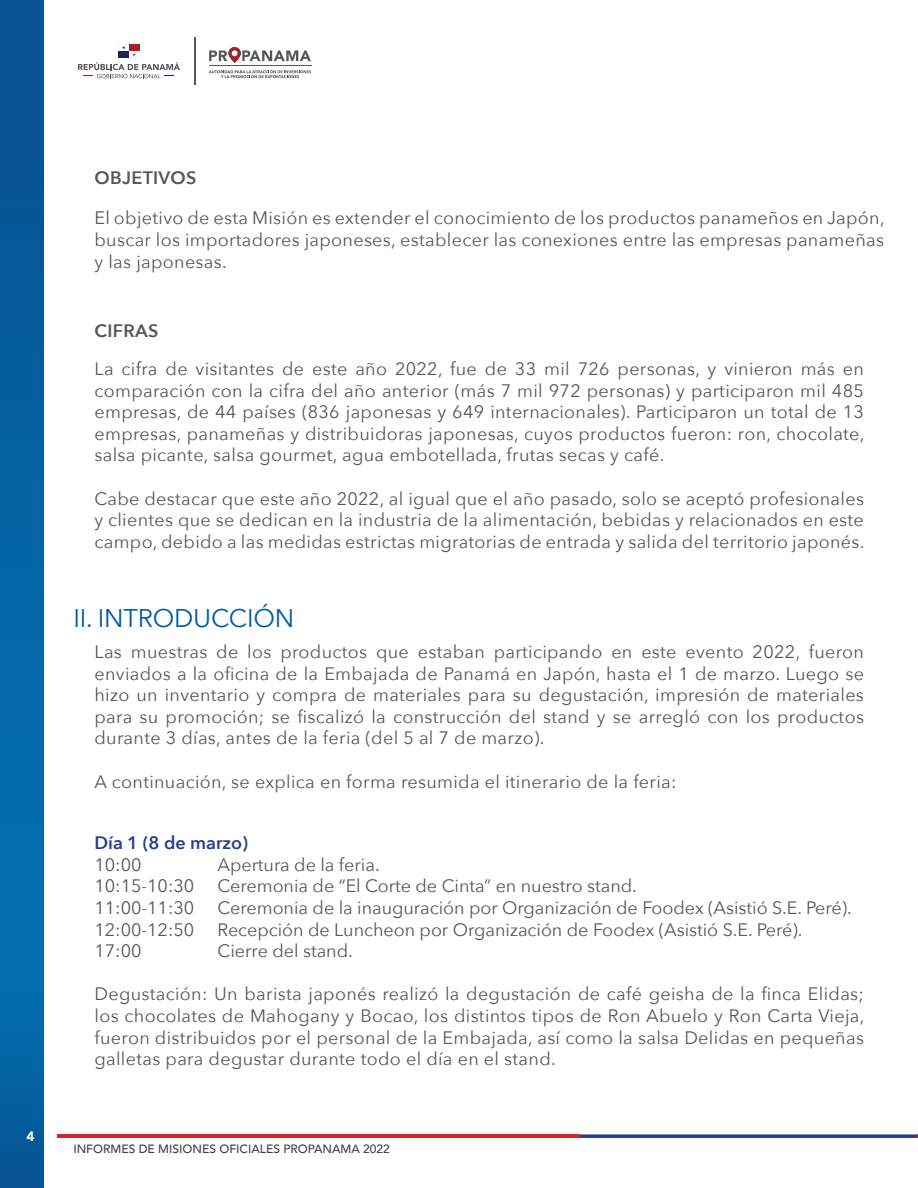
<style>
.page{position:relative;width:918px;height:1188px;background:#fff}
.page>*{position:absolute;margin:0;border:0;box-sizing:border-box;transform-origin:0 0}
.t1{font:25.5px "Avenir Next";letter-spacing:-.01em;color:#0059aa}
.t2{font:18px/21.6px "Avenir Next";letter-spacing:.02em;color:#555759;text-align:justify}
.t3{font:18px "Avenir Next";color:#555759}
.t4{font:600 18px "Avenir Next";letter-spacing:.02em;color:#555759}
.t5{font:600 18px "Avenir Next";color:#25408f}
.t6{font:900 13.5px "Avenir";color:#fff}
.t7{font:500 12px "Avenir";color:#414042}
</style>
<div class="page">
<svg style="left:0;top:0;width:43px;height:1188px;background:#0461a2"></svg>
<svg style="left:209px;top:70px;width:102px;height:8px"></svg>
<svg style="left:209px;top:47px;width:102px;height:16px"></svg>
<hr style="left:209px;top:65px;width:102px;height:1px;background:#555759">
<svg style="left:78px;top:44px;width:102px;height:34px"></svg>
<hr style="left:194px;top:38px;width:1px;height:47px;background:#555759">
<hr style="left:57px;top:1134px;width:522px;height:4px;background:#d62726">
<svg style="left:579px;top:1134px;width:339px;height:4px"></svg>
<p class="t6" style="left:26px;top:1125px;width:9px">4</p>
<p class="t4" style="left:94px;top:163px;width:103px">OBJETIVOS</p>
<p class="t2" style="left:94px;top:207px;width:792px">El objetivo de esta Misión es extender el conocimiento de los productos panameños en Japón, buscar los importadores japoneses, establecer las conexiones entre las empresas panameñas y las japonesas.</p>
<p class="t4" style="left:94px;top:315px;width:65px">CIFRAS</p>
<p class="t2" style="left:94px;top:357px;width:772px">La cifra de visitantes de este año 2022, fue de 33 mil 726 personas, y vinieron más en comparación con la cifra del año anterior (más 7 mil 972 personas) y participaron mil 485 empresas, de 44 países (836 japonesas y 649 internacionales). Participaron un total de 13 empresas, panameñas y distribuidoras japonesas, cuyos productos fueron: ron, chocolate, salsa picante, salsa gourmet, agua embotellada, frutas secas y café.</p>
<p class="t2" style="left:94px;top:487px;width:772px">Cabe destacar que este año 2022, al igual que el año pasado, solo se aceptó profesionales y clientes que se dedican en la industria de la alimentación, bebidas y relacionados en este campo, debido a las medidas estrictas migratorias de entrada y salida del territorio japonés.</p>
<h1 class="t1" style="left:73px;top:597px;width:222px">II. INTRODUCCIÓN</h1>
<p class="t2" style="left:94px;top:640px;width:771px">Las muestras de los productos que estaban participando en este evento 2022, fueron enviados a la oficina de la Embajada de Panamá en Japón, hasta el 1 de marzo. Luego se hizo un inventario y compra de materiales para su degustación, impresión de materiales para su promoción; se fiscalizó la construcción del stand y se arregló con los productos durante 3 días, antes de la feria (del 5 al 7 de marzo).</p>
<p class="t2" style="left:94px;top:770px;width:584px">A continuación, se explica en forma resumida el itinerario de la feria:</p>
<p class="t5" style="left:94px;top:827px;width:155px">Día 1 (8 de marzo)</p>
<p class="t2" style="left:94px;top:853px;width:49px">10:00</p>
<p class="t3" style="left:217px;top:849px;width:164px">Apertura de la feria.</p>
<p class="t2" style="left:94px;top:875px;width:101px">10:15-10:30</p>
<p class="t3" style="left:217px;top:871px;width:421px">Ceremonia de “El Corte de Cinta” en nuestro stand.</p>
<p class="t2" style="left:94px;top:896px;width:101px">11:00-11:30</p>
<p class="t3" style="left:217px;top:892px;width:636px">Ceremonia de la inauguración por Organización de Foodex (Asistió S.E. Peré).</p>
<p class="t2" style="left:94px;top:918px;width:101px">12:00-12:50</p>
<p class="t3" style="left:217px;top:914px;width:586px">Recepción de Luncheon por Organización de Foodex (Asistió S.E. Peré).</p>
<p class="t2" style="left:94px;top:939px;width:49px">17:00</p>
<p class="t3" style="left:217px;top:936px;width:137px">Cierre del stand.</p>
<p class="t2" style="left:94px;top:983px;width:771px">Degustación: Un barista japonés realizó la degustación de café geisha de la finca Elidas; los chocolates de Mahogany y Bocao, los distintos tipos de Ron Abuelo y Ron Carta Vieja, fueron distribuidos por el personal de la Embajada, así como la salsa Delidas en pequeñas galletas para degustar durante todo el día en el stand.</p>
<p class="t7" style="left:73px;top:1138px;width:318px">INFORMES DE MISIONES OFICIALES PROPANAMA 2022</p>
</div>
